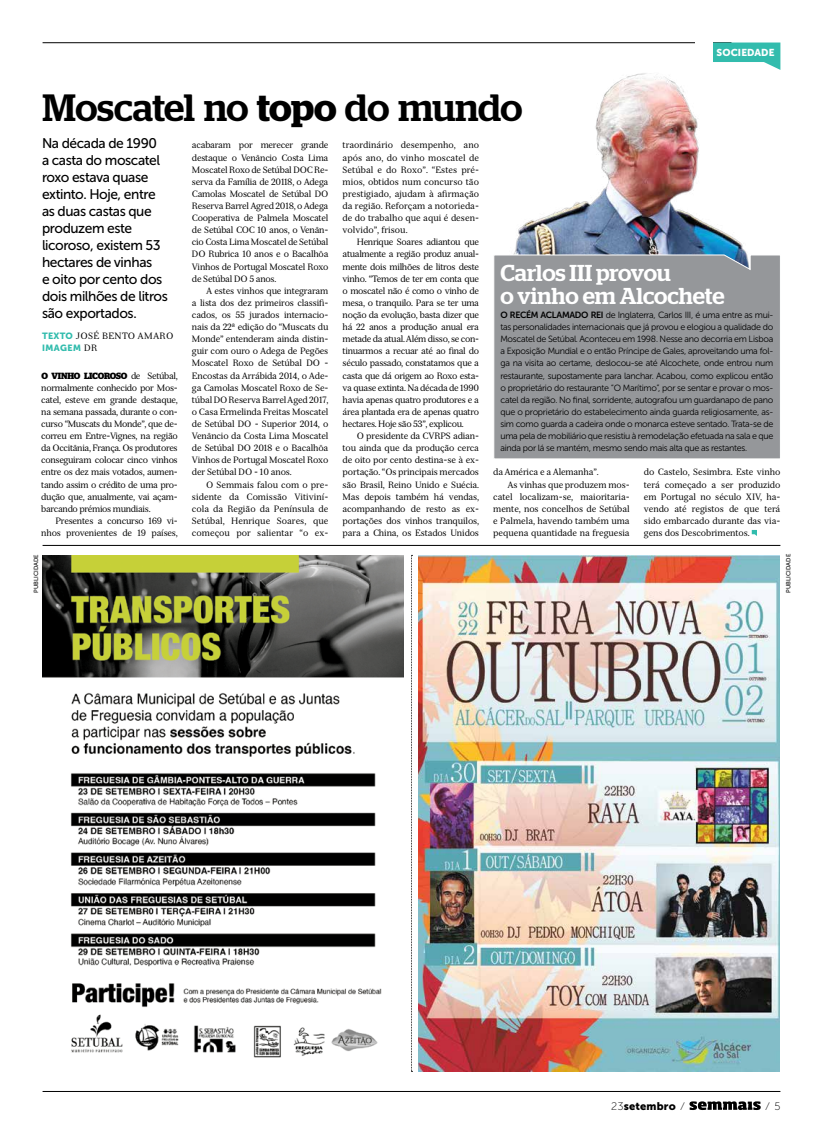
<style>
.page{position:relative;width:823px;height:1134px;background:#fff}
.page>*{position:absolute;margin:0;border:0;box-sizing:border-box;transform-origin:0 0}
.t1{font:500 38px "Stag";letter-spacing:-.015em;color:#000}
.t2{font:500 23px/23px "Stag";letter-spacing:-.005em;color:#fff}
.t3{font:14px/17px "Museo Sans Cyrl 500";letter-spacing:-.03em;color:#000}
.t4{font:11px "Museo Sans Cyrl 900";letter-spacing:.015em;color:#000}
.t5{font:11px "Museo Sans Cyrl 100";color:#000}
.t6{font:10px "Museo Sans Cyrl 900";letter-spacing:.01em;color:#fff}
.t7{font:9px/12.1px "Serif 12 Beta";letter-spacing:-.02em;color:#000;text-align:justify}
.t8{font:9px/12.1px "Museo Sans Cyrl 300";letter-spacing:-.03em;color:#000;text-align:justify}
.t9{font:700 9px "Stag";letter-spacing:-.03em;color:#000}
.t10{font:9px "Serif 12 Beta";letter-spacing:.03em;color:#000}
.t11{font:9px "Museo Sans Cyrl 900";letter-spacing:.05em;color:#32bcad}
.t12{font:6px "Museo Sans Cyrl 500";color:#000}
.s1{font-weight:600}
.s2{font-family:"Museo Sans Cyrl 900";color:#32bcad}
.s3{font-family:"Serif 12 Beta";color:#000}
.s4{font-family:"Serif 12 Beta";font-weight:400}
.s5{font-family:"Museo Sans Cyrl 700"}
.s6{font-family:"Museo Sans Cyrl 100"}
</style>
<div class="page">
<svg style="left:689px;top:1101px;width:71px;height:9px"></svg>
<hr style="left:43px;top:1091px;width:737px;height:1px;background:#000">
<svg style="left:751px;top:530px;width:5px;height:5px"></svg>
<img style="left:43px;top:555px;width:360px;height:503px">
<hr style="left:43px;top:545px;width:737px;height:1px;background:#000">
<svg style="left:411px;top:555px;width:1px;height:517px"></svg>
<hr style="left:43px;top:43px;width:688px;height:1px;background:#000">
<div style="left:694px;top:43px;width:17px;height:27px;background:#fff"></div>
<svg style="left:711px;top:43px;width:69px;height:27px"></svg>
<img style="left:514px;top:73px;width:233px;height:181px">
<img style="left:418px;top:555px;width:361px;height:516px">
<div style="left:494px;top:254px;width:286px;height:205px;background:#95979a"></div>
<h1 class="t1" style="left:43px;top:85px;width:481px">Moscatel no <span class="s1">topo</span> do mundo</h1>
<p class="t6" style="left:716px;top:47px;width:59px">SOCIEDADE</p>
<h3 class="t3" style="left:42px;top:135px;width:127px">Na década de 1990<br>a casta do moscatel roxo estava quase extinto. Hoje, entre as duas castas que produzem este licoroso, existem 53 hectares de vinhas<br>e oito por cento dos dois milhões de litros são exportados.</h3>
<p class="t10" style="left:42px;top:330px;width:133px"><span class="s2">TEXTO</span> JOSÉ BENTO AMARO</p>
<p class="t11" style="left:42px;top:342px;width:57px">IMAGEM <span class="s3">DR</span></p>
<p class="t9" style="left:41px;top:370px;width:138px">O VINHO LICOROSO <span class="s4">de Setúbal,</span></p>
<p class="t7" style="left:41px;top:381px;width:138px">normalmente conhecido por Mos&shy;catel, esteve em grande destaque, na semana passada, durante o con&shy;curso “Muscats du Monde”, que de&shy;correu em Entre-Vignes, na região da Occitânia, França. Os produtores conseguiram colocar cinco vinhos entre os dez mais votados, aumen&shy;tando assim o crédito de uma pro&shy;dução que, anualmente, vai açam&shy;barcando prémios mundiais.</p>
<p class="t7" style="left:41px;top:515px;width:138px;text-align:right">Presentes a concurso 169 vi&shy;nhos provenientes de 19 países,</p>
<p class="t12" style="left:33px;top:593px;width:40px;rotate:-90deg">PUBLICIDADE</p>
<p class="t7" style="left:192px;top:139px;width:138px">acabaram por merecer grande destaque o Venâncio Costa Lima Moscatel Roxo de Setúbal DOC Re&shy;serva da Família de 20118, o Adega Camolas Moscatel de Setúbal DO Reserva Barrel Agred 2018, o Adega Cooperativa de Palmela Moscatel de Setúbal COC 10 anos, o Venân&shy;cio Costa Lima Moscatel de Setúbal DO Rubrica 10 anos e o Bacalhôa Vinhos de Portugal Moscatel Roxo de Setúbal DO 5 anos.</p>
<p class="t7" style="left:192px;top:285px;width:138px;text-indent:14px">A estes vinhos que integraram a lista dos dez primeiros classifi&shy;cados, os 55 jurados internacio&shy;nais da 22ª edição do “Muscats du Monde” entenderam ainda distin&shy;guir com ouro o Adega de Pegões Moscatel Roxo de Setúbal DO - Encostas da Arrábida 2014, o Ade&shy;ga Camolas Moscatel Roxo de Se&shy;túbal DO Reserva Barrel Aged 2017, o Casa Ermelinda Freitas Moscatel de Setúbal DO - Superior 2014, o Venâncio da Costa Lima Moscatel de Setúbal DO 2018 e o Bacalhôa Vinhos de Portugal Moscatel Roxo der Setúbal DO - 10 anos.</p>
<p class="t7" style="left:192px;top:478px;width:138px;text-indent:14px">O Semmais falou com o pre&shy;sidente da Comissão Vitiviní&shy;cola da Região da Península de Setúbal, Henrique Soares, que começou por salientar “o ex-</p>
<p class="t7" style="left:342px;top:139px;width:138px">traordinário desempenho, ano após ano, do vinho moscatel de Setúbal e do Roxo”. “Estes pré&shy;mios, obtidos num concurso tão prestigiado, ajudam à afirmação da região. Reforçam a notorieda&shy;de do trabalho que aqui é desen&shy;volvido”, frisou.</p>
<p class="t7" style="left:342px;top:236px;width:138px;text-indent:14px">Henrique Soares adiantou que atualmente a região produz anual&shy;mente dois milhões de litros deste vinho. “Temos de ter em conta que o moscatel não é como o vinho de mesa, o tranquilo. Para se ter uma noção da evolução, basta dizer que há 22 anos a produção anual era metade da atual. Além disso, se con&shy;tinuarmos a recuar até ao final do século passado, constatamos que a casta que dá origem ao Roxo esta&shy;va quase extinta. Na década de 1990 havia apenas quatro produtores e a área plantada era de apenas quatro hectares. Hoje são 53”, explicou.</p>
<p class="t7" style="left:342px;top:430px;width:138px;text-indent:14px">O presidente da CVRPS adian&shy;tou ainda que da produção cerca de oito por cento destina-se à ex&shy;portação. “Os principais mercados são Brasil, Reino Unido e Suécia.<br>Mas depois também há vendas, acompanhando de resto as ex&shy;portações dos vinhos tranquilos, para a China, os Estados Unidos</p>
<h2 class="t2" style="left:500px;top:261px;width:225px">Carlos III provou<br>o vinho em Alcochete</h2>
<p class="t8" style="left:500px;top:309px;width:274px"><span class="s5">O RECÉM ACLAMADO REI</span> de Inglaterra, Carlos III, é uma entre as mui&shy;tas personalidades internacionais que já provou e elogiou a qualidade do Moscatel de Setúbal. Aconteceu em 1998. Nesse ano decorria em Lisboa a Exposição Mundial e o então Príncipe de Gales, aproveitando uma fol&shy;ga na visita ao certame, deslocou-se até Alcochete, onde entrou num restaurante, supostamente para lanchar. Acabou, como explicou então o proprietário do restaurante “O Marítimo”, por se sentar e provar o mos&shy;catel da região. No final, sorridente, autografou um guardanapo de pano que o proprietário do estabelecimento ainda guarda religiosamente, as&shy;sim como guarda a cadeira onde o monarca esteve sentado. Trata-se de uma pela de mobiliário que resistiu à remodelação efetuada na sala e que ainda por lá se mantém, mesmo sendo mais alta que as restantes.</p>
<p class="t7" style="left:493px;top:466px;width:107px">da América e a Alemanha”.</p>
<p class="t7" style="left:507px;top:478px;width:124px">As vinhas que produzem mos-</p>
<p class="t7" style="left:493px;top:490px;width:138px">catel localizam-se, maioritaria-</p>
<p class="t7" style="left:493px;top:503px;width:138px">mente, nos concelhos de Setúbal</p>
<p class="t7" style="left:493px;top:515px;width:138px">e Palmela, havendo também uma</p>
<p class="t7" style="left:493px;top:527px;width:138px">pequena quantidade na freguesia</p>
<p class="t7" style="left:643px;top:466px;width:138px">do Castelo, Sesimbra. Este vinho terá começado a ser produzido em Portugal no século XIV, ha&shy;vendo até registos de que terá sido embarcado durante das via&shy;gens dos Descobrimentos.</p>
<p class="t12" style="left:784px;top:592px;width:40px;rotate:-90deg">PUBLICIDADE</p>
<p class="t4" style="left:610px;top:1100px;width:74px"><span class="s6">23</span>setembro <span class="s6">⁄</span></p>
<p class="t5" style="left:766px;top:1100px;width:15px">⁄ 5</p>
</div>
